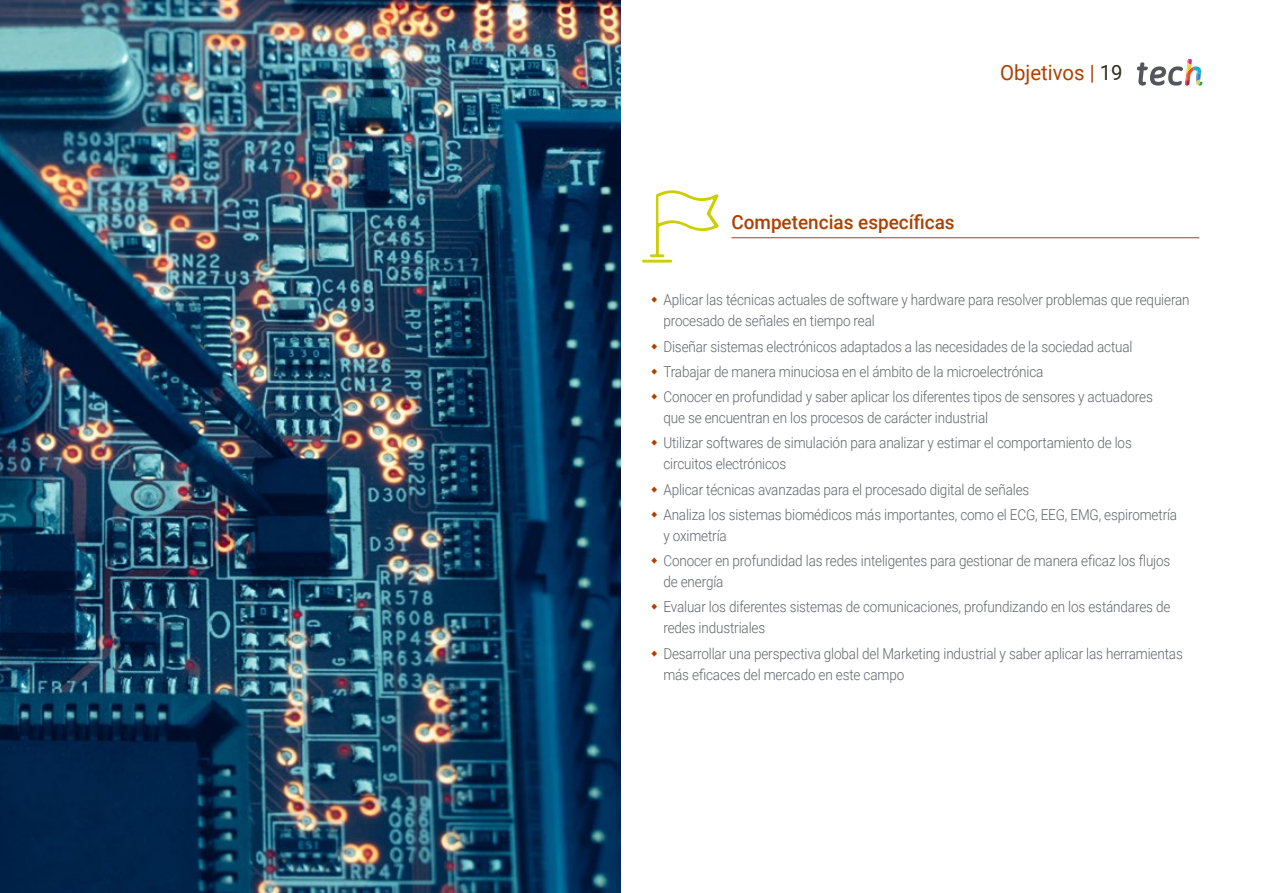
<style>
.page{position:relative;width:1263px;height:893px;background:#fff}
.page>*{position:absolute;margin:0;border:0;box-sizing:border-box;transform-origin:0 0}
.t1{font:21px "Roboto";color:#ae4000}
.t2{font:500 19.5px "Roboto";color:#ae4000}
.t3{font:300 15px/25.2px "Roboto";letter-spacing:-.01em;color:#61646a;scale:.9 1}
.s1{color:#312e20}
</style>
<div class="page">
<img style="left:0;top:0;width:621px;height:893px">
<hr style="left:731px;top:237px;width:468px;height:1px;background:#ae4000">
<hr style="left:642px;top:260px;width:30px;height:3px;background:#cdce00">
<svg style="left:650px;top:190px;width:69px;height:67px"></svg>
<svg style="left:1137px;top:59px;width:65px;height:27px"></svg>
<h1 class="t1" style="left:1000px;top:57px;width:124px">Objetivos | <span class="s1">19</span></h1>
<h2 class="t2" style="left:731px;top:209px;width:225px">Competencias específicas</h2>
<p class="t3" style="left:663px;top:289px;width:586px;line-height:21px">Aplicar las técnicas actuales de software y hardware para resolver problemas que requieran procesado de señales en tiempo real</p>
<p class="t3" style="left:663px;top:333px;width:545px">Diseñar sistemas electrónicos adaptados a las necesidades de la sociedad actual<br>Trabajar de manera minuciosa en el ámbito de la microelectrónica<br>Conocer en profundidad y saber aplicar los diferentes tipos de sensores y actuadores</p>
<p class="t3" style="left:663px;top:405px;width:522px">que se encuentran en los procesos de carácter industrial<br>Utilizar softwares de simulación para analizar y estimar el comportamiento de los</p>
<p class="t3" style="left:663px;top:451px;width:572px">circuitos electrónicos<br>Aplicar técnicas avanzadas para el procesado digital de señales<br>Analiza los sistemas biomédicos más importantes, como el ECG, EEG, EMG, espirometría</p>
<p class="t3" style="left:663px;top:522px;width:565px">y oximetría<br>Conocer en profundidad las redes inteligentes para gestionar de manera eficaz los flujos</p>
<p class="t3" style="left:663px;top:569px;width:565px">de energía<br>Evaluar los diferentes sistemas de comunicaciones, profundizando en los estándares de</p>
<p class="t3" style="left:663px;top:615px;width:579px">redes industriales<br>Desarrollar una perspectiva global del Marketing industrial y saber aplicar las herramientas</p>
<p class="t3" style="left:663px;top:661px;width:269px">más eficaces del mercado en este campo</p>
</div>
